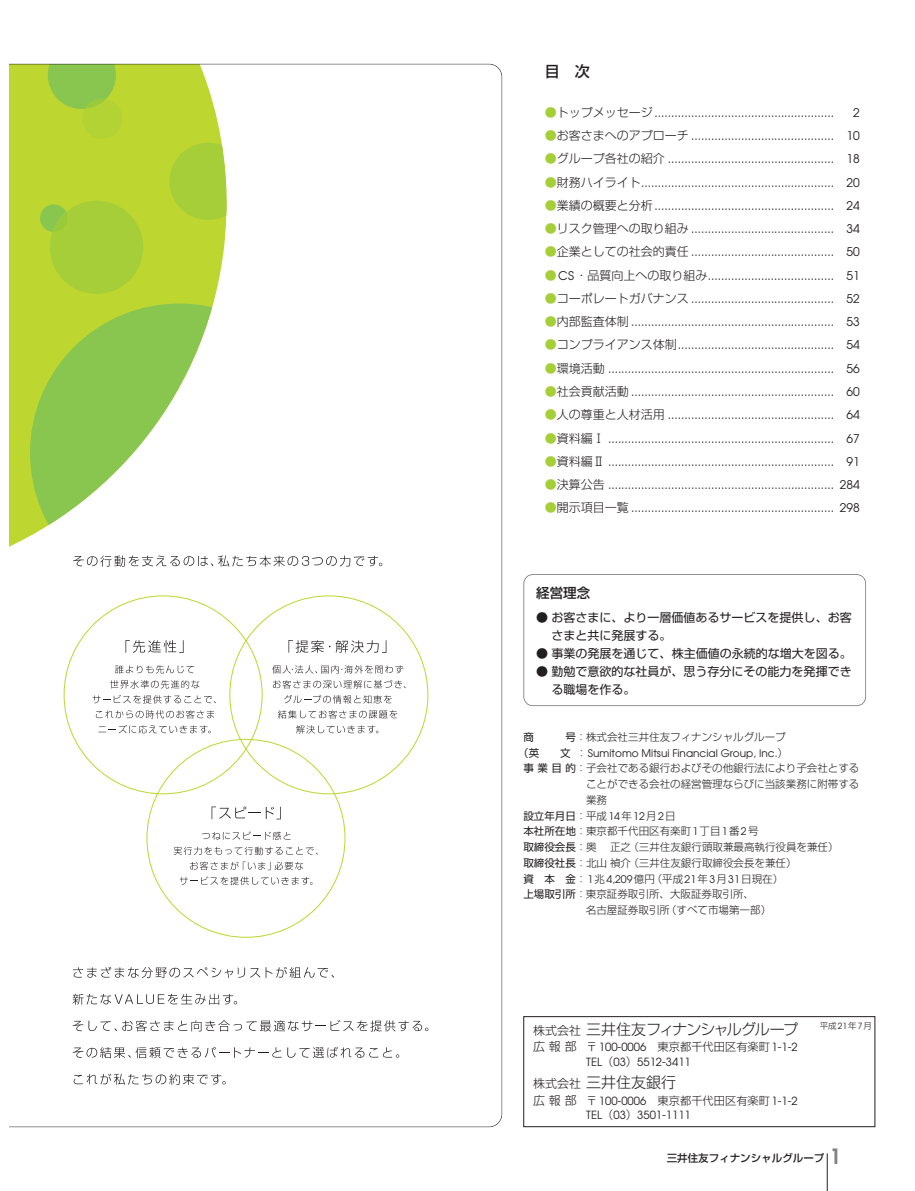
<style>
.page{position:relative;width:915px;height:1191px;background:#fff}
.page>*{position:absolute;margin:0;border:0;box-sizing:border-box;transform-origin:0 0}
.t1{font:300 15px "Shin Go Pr 5";letter-spacing:-.075em;color:#231f20}
.t2{font:300 15px "Shin Go Pr 5";color:#231f20}
.t3{font:500 15px "Shin Go Pr 5";color:#231f20}
.t4{font:500 13.5px "Shin Go Pr 5";color:#231f20}
.t5{font:12px "Avant Garde";color:#231f20}
.t6{font:12px/18px "Shin Go Pr 5";color:#231f20}
.t7{font:11.25px/14.2px "Avant Garde";color:#231f20}
.t8{font:300 10.5px "Shin Go Pr 5";color:#231f20}
.t9{font:10.5px "Avant Garde";color:#231f20}
.t10{font:10.5px "Shin Go Pr 5";color:#231f20}
.t11{font:500 10.5px "Shin Go Pr 5";color:#231f20}
.t12{font:300 8.55px "Shin Go Pr 5";color:#231f20}
.s1{font-family:"Shin Go Pr 5";font-weight:300;color:#a6ce39}
.s2{font-family:"Shin Go Pr 5";font-weight:300}
.s3{font-weight:400}
.s4{font-size:10.05px}
.s5{font-family:"Shin Go Pr 5"}
.s6{font-family:"Shin Go Pr 5";font-weight:300;font-size:10.05px}
.s7{font-weight:300;font-size:10.05px}
.s8{font-weight:300}
.s9{font-family:"Avant Garde"}
.s10{font-family:"Avant Garde";font-weight:400}
.s11{font-size:12px}
.s12{font-family:"Shin Go Pr 5";font-weight:300;font-size:12px}
.s13{font-family:"Avant Garde";font-weight:600;font-size:21px;color:#808285}
</style>
<div class="page">
<hr style="left:826px;top:1153px;width:1px;height:38px;background:#231f20">
<div style="left:523px;top:1016px;width:351px;height:111px;border:1px solid #231f20"></div>
<svg style="left:9px;top:64px;width:493px;height:1063px"></svg>
<div style="left:523px;top:574px;width:342px;height:132px;border:2px solid #6c6d70;border-radius:9px"></div>
<p class="t3" style="left:544px;top:59px;width:46px">目 次</p>
<p class="t5" style="left:544px;top:106px;width:291px"><span class="s1">●</span><span class="s2">トップメッセージ</span>......................................................</p>
<p class="t5" style="left:852px;top:106px;width:8px">2</p>
<p class="t5" style="left:544px;top:129px;width:316px"><span class="s1">●</span><span class="s2">お客さまへのアプローチ</span> ........................................... 10</p>
<p class="t5" style="left:544px;top:152px;width:316px"><span class="s1">●</span><span class="s2">グループ各社の紹介</span> .................................................. 18</p>
<p class="t5" style="left:544px;top:175px;width:316px"><span class="s1">●</span><span class="s2">財務ハイライト</span>.......................................................... 20</p>
<p class="t5" style="left:544px;top:199px;width:316px"><span class="s1">●</span><span class="s2">業績の概要と分析</span>...................................................... 24</p>
<p class="t5" style="left:544px;top:222px;width:316px"><span class="s1">●</span><span class="s2">リスク管理への取り組み</span> ........................................... 34</p>
<p class="t5" style="left:544px;top:245px;width:316px"><span class="s1">●</span><span class="s2">企業としての社会的責任</span> ........................................... 50</p>
<p class="t5" style="left:544px;top:268px;width:316px"><span class="s1">●</span>CS<span class="s2">・品質向上への取り組み</span>...................................... 51</p>
<p class="t5" style="left:544px;top:292px;width:316px"><span class="s1">●</span><span class="s2">コーポレートガバナンス</span> ........................................... 52</p>
<p class="t5" style="left:544px;top:315px;width:316px"><span class="s1">●</span><span class="s2">内部監査体制</span> ............................................................. 53</p>
<p class="t5" style="left:544px;top:338px;width:316px"><span class="s1">●</span><span class="s2">コンプライアンス体制</span>............................................... 54</p>
<p class="t5" style="left:544px;top:361px;width:316px"><span class="s1">●</span><span class="s2">環境活動</span> .................................................................... 56</p>
<p class="t5" style="left:544px;top:385px;width:316px"><span class="s1">●</span><span class="s2">社会貢献活動</span> ............................................................. 60</p>
<p class="t5" style="left:544px;top:408px;width:316px"><span class="s1">●</span><span class="s2">人の尊重と人材活用</span> .................................................. 64</p>
<p class="t5" style="left:544px;top:431px;width:316px"><span class="s1">●</span><span class="s2">資料編Ⅰ</span> .................................................................... 67</p>
<p class="t5" style="left:544px;top:454px;width:316px"><span class="s1">●</span><span class="s2">資料編Ⅱ</span> .................................................................... 91</p>
<p class="t5" style="left:544px;top:478px;width:316px"><span class="s1">●</span><span class="s2">決算公告</span> .................................................................... 284</p>
<p class="t5" style="left:544px;top:501px;width:316px"><span class="s1">●</span><span class="s2">開示項目一覧</span> ............................................................. 298</p>
<p class="t4" style="left:536px;top:582px;width:55px">経営理念</p>
<p class="t6" style="left:551px;top:607px;width:302px;text-indent:-15px">● お客さまに、より一層価値あるサービスを提供し、お客さまと共に発展する。</p>
<p class="t6" style="left:536px;top:643px;width:317px">● 事業の発展を通じて、株主価値の永続的な増大を図る。</p>
<p class="t6" style="left:551px;top:661px;width:302px;text-indent:-15px">● 勤勉で意欲的な社員が、思う存分にその能力を発揮できる職場を作る。</p>
<p class="t10" style="left:523px;top:728px;width:12px">商</p>
<p class="t8" style="left:565px;top:728px;width:222px"><span class="s3">号</span><span class="s4">：</span>株式会社三井住友フィナンシャルグループ</p>
<p class="t10" style="left:518px;top:744px;width:22px">（英</p>
<p class="t9" style="left:560px;top:747px;width:229px"><span class="s5">文</span><span class="s6">：</span>Sumitomo Mitsui Financial Group, Inc.<span class="s2">）</span></p>
<p class="t8" style="left:523px;top:759px;width:337px"><span class="s3">事業目的</span><span class="s4">：</span>子会社である銀行およびその他銀行法により子会社とする</p>
<p class="t8" style="left:586px;top:775px;width:274px">ことができる会社の経営管理ならびに当該業務に附帯する</p>
<p class="t8" style="left:586px;top:791px;width:22px">業務</p>
<p class="t10" style="left:523px;top:807px;width:154px">設立年月日<span class="s7">：</span><span class="s8">平成</span><span class="s9">14</span><span class="s8">年</span><span class="s9">12</span><span class="s8">月</span><span class="s9">2</span><span class="s8">日</span></p>
<p class="t8" style="left:523px;top:822px;width:236px"><span class="s3">本社所在地</span><span class="s4">：</span>東京都千代田区有楽町<span class="s10">1</span>丁目<span class="s10">1</span>番<span class="s10">2</span>号</p>
<p class="t10" style="left:523px;top:838px;width:75px">取締役会長<span class="s7">：</span><span class="s8">奥</span></p>
<p class="t8" style="left:609px;top:838px;width:230px">正之（三井住友銀行頭取兼最高執行役員を兼任）</p>
<p class="t8" style="left:523px;top:854px;width:274px"><span class="s3">取締役社長</span><span class="s4">：</span>北山禎介（三井住友銀行取締役会長を兼任）</p>
<p class="t8" style="left:523px;top:870px;width:261px"><span class="s3">資 本 金</span><span class="s4">：</span><span class="s10">1</span>兆<span class="s10">4,209</span>億円（平成<span class="s10">21</span>年<span class="s10">3</span>月<span class="s10">31</span>日現在）</p>
<p class="t8" style="left:523px;top:885px;width:232px"><span class="s3">上場取引所</span><span class="s4">：</span>東京証券取引所、大阪証券取引所、</p>
<p class="t8" style="left:585px;top:901px;width:187px">名古屋証券取引所（すべて市場第一部）</p>
<p class="t1" style="left:533px;top:1016px;width:267px"><span class="s11">株式会社</span>三井住友フィナンシャルグループ</p>
<p class="t12" style="left:819px;top:1019px;width:54px">平成<span class="s10">21</span>年<span class="s10">7</span>月</p>
<p class="t7" style="left:586px;top:1040px;width:213px;text-indent:-53px"><span class="s12">広報部</span> <span class="s2">〒</span>100-0006 <span class="s2">東京都千代田区有楽町</span>1-1-2<br>TEL<span class="s2">（</span>03<span class="s2">）</span>5512-3411</p>
<p class="t2" style="left:533px;top:1070px;width:145px"><span class="s11">株式会社</span>三井住友銀行</p>
<p class="t7" style="left:586px;top:1093px;width:213px;text-indent:-53px"><span class="s12">広報部</span> <span class="s2">〒</span>100-0006 <span class="s2">東京都千代田区有楽町</span>1-1-2<br>TEL<span class="s2">（</span>03<span class="s2">）</span>3501-1111</p>
<p class="t11" style="left:666px;top:1149px;width:176px">三井住友フィナンシャルグループ <span class="s13">1</span></p>
</div>
